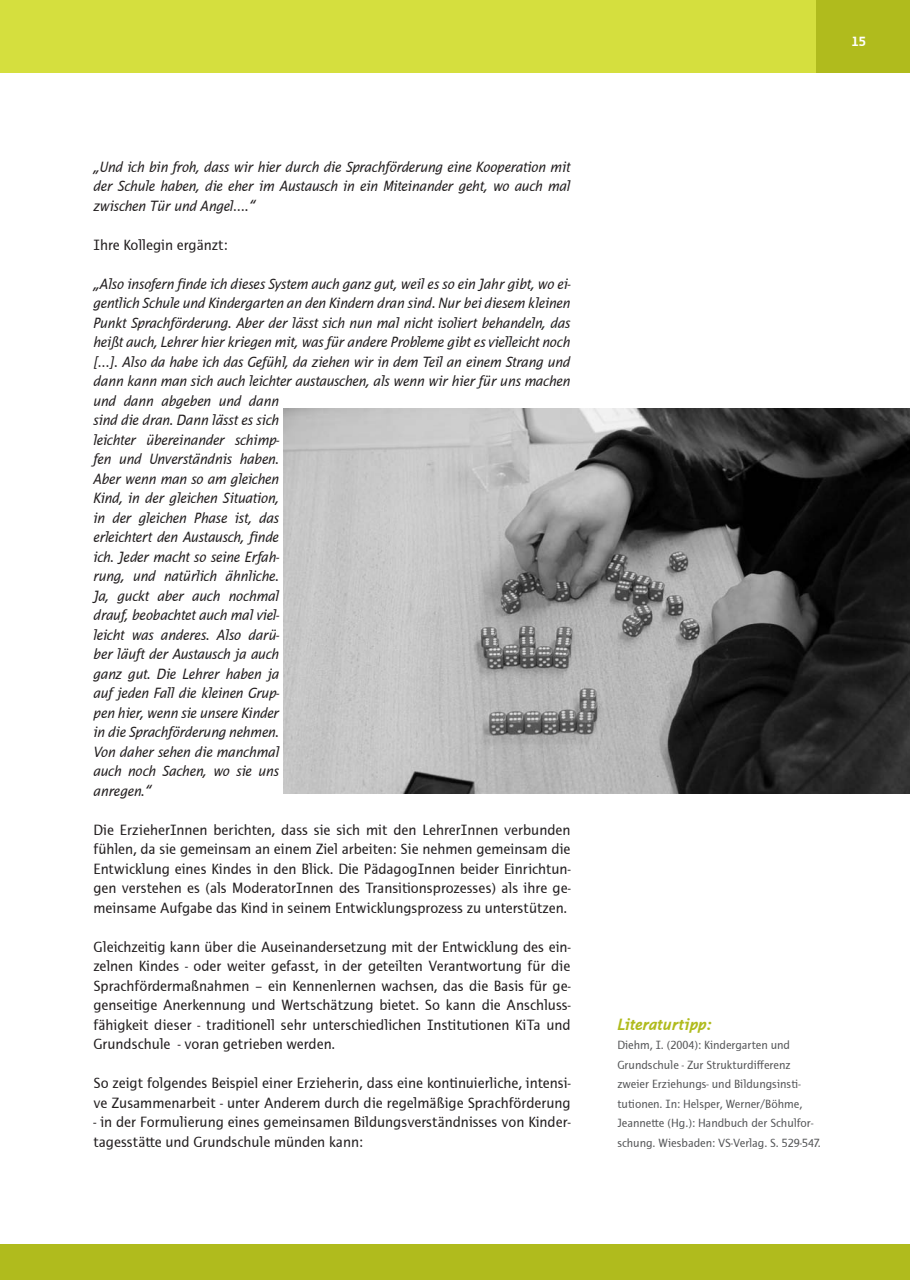
<style>
.page{position:relative;width:910px;height:1280px;background:#fff}
.page>*{position:absolute;margin:0;border:0;box-sizing:border-box;transform-origin:0 0}
.Infospalte_Headline{font:italic 700 16.5px "Thordis Sans EF";letter-spacing:-.005em;color:#b0bb1d}
.Fließtext{font:italic 15px/19.5px "Thordis Sans EF";letter-spacing:-.02em;color:#231f20;text-align:justify}
.Fließtext-2{font:15px/19.5px "Thordis Sans EF";color:#231f20;text-align:justify}
.t1{font:700 13.5px "Thordis Sans EF";color:#fff}
.Infospalte_Fließtext{font:12px/19.5px "Thordis Sans EF";color:#57585a}
</style>
<div class="page">
<div style="left:0;top:1244px;width:9px;height:36px;background:#b0bb1d"></div>
<div style="left:0;top:0;width:9px;height:72px;background:#d5df3e"></div>
<div style="left:9px;top:1244px;width:901px;height:36px;background:#b0bb1d"></div>
<div style="left:9px;top:0;width:901px;height:72px;background:#d5df3e"></div>
<div style="left:816px;top:0;width:94px;height:72px;background:#b0bb1d"></div>
<img style="left:283px;top:408px;width:627px;height:386px">
<p class="Fließtext" style="left:94px;top:157px;width:478px">„Und ich bin froh, dass wir hier durch die Sprachförderung eine Kooperation mit der Schule haben, die eher im Austausch in ein Miteinander geht, wo auch mal zwischen Tür und Angel….“</p>
<p class="Fließtext-2" style="left:94px;top:235px;width:135px">Ihre Kollegin ergänzt:</p>
<p class="Fließtext" style="left:94px;top:274px;width:479px;text-align:left">„Also insofern finde ich dieses System auch ganz gut, weil es so ein Jahr gibt, wo ei&shy;gentlich Schule und Kindergarten an den Kindern dran sind. Nur bei diesem kleinen Punkt Sprachförderung. Aber der lässt sich nun mal nicht isoliert behandeln, das heißt auch, Lehrer hier kriegen mit, was für andere Probleme gibt es vielleicht noch […]. Also da habe ich das Gefühl, da ziehen wir in dem Teil an einem Strang und dann kann man sich auch leichter austauschen, als wenn wir hier für uns machen und dann abgeben und dann<br>sind die dran. Dann lässt es sich<br>leichter übereinander schimp-<br>fen und Unverständnis haben.<br>Aber wenn man so am gleichen<br>Kind, in der gleichen Situation,<br>in der gleichen Phase ist, das<br>erleichtert den Austausch, finde<br>ich. Jeder macht so seine Erfah-<br>rung, und natürlich ähnliche.<br>Ja, guckt aber auch nochmal<br>drauf, beobachtet auch mal viel-<br>leicht was anderes. Also darü-<br>ber läuft der Austausch ja auch<br>ganz gut. Die Lehrer haben ja<br>auf jeden Fall die kleinen Grup-<br>pen hier, wenn sie unsere Kinder<br>in die Sprachförderung nehmen.<br>Von daher sehen die manchmal<br>auch noch Sachen, wo sie uns<br>anregen.“</p>
<p class="Fließtext-2" style="left:94px;top:820px;width:478px">Die ErzieherInnen berichten, dass sie sich mit den LehrerInnen verbunden fühlen, da sie gemeinsam an einem Ziel arbeiten: Sie nehmen gemeinsam die Entwicklung eines Kindes in den Blick. Die PädagogInnen beider Einrichtun&shy;gen verstehen es (als ModeratorInnen des Transitionsprozesses) als ihre ge&shy;meinsame Aufgabe das Kind in seinem Entwicklungsprozess zu unterstützen.</p>
<p class="Fließtext-2" style="left:94px;top:937px;width:478px">Gleichzeitig kann über die Auseinandersetzung mit der Entwicklung des ein&shy;zelnen Kindes - oder weiter gefasst, in der geteilten Verantwortung für die Sprachfördermaßnahmen – ein Kennenlernen wachsen, das die Basis für ge&shy;genseitige Anerkennung und Wertschätzung bietet. So kann die Anschluss&shy;fähigkeit dieser - traditionell sehr unterschiedlichen Institutionen KiTa und Grundschule - voran getrieben werden.</p>
<p class="Fließtext-2" style="left:94px;top:1073px;width:478px">So zeigt folgendes Beispiel einer Erzieherin, dass eine kontinuierliche, intensi&shy;ve Zusammenarbeit - unter Anderem durch die regelmäßige Sprachförderung</p>
<p class="Fließtext-2" style="left:94px;top:1112px;width:478px">- in der Formulierung eines gemeinsamen Bildungsverständnisses von Kinder&shy;tagesstätte und Grundschule münden kann:</p>
<p class="t1" style="left:852px;top:34px;width:16px">15</p>
<p class="Infospalte_Headline" style="left:617px;top:1015px;width:96px">Literaturtipp:</p>
<p class="Infospalte_Fließtext" style="left:617px;top:1035px;width:205px">Diehm, I. (2004): Kindergarten und Grundschule - Zur Strukturdifferenz zweier Erziehungs- und Bildungsinsti&shy;tutionen. In: Helsper, Werner/Böhme, Jeannette (Hg.): Handbuch der Schulfor&shy;schung. Wiesbaden: VS-Verlag. S. 529-547.</p>
</div>
